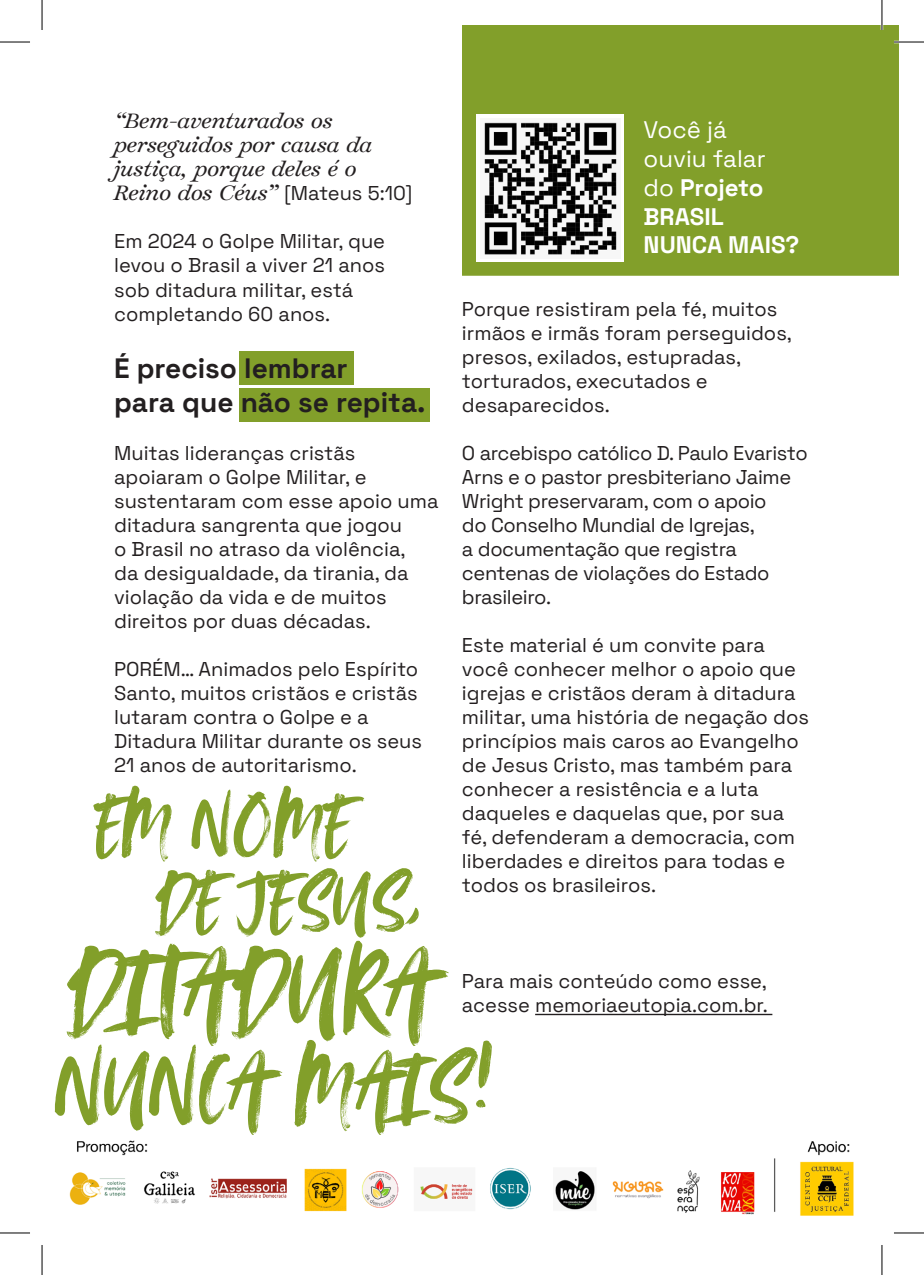
<style>
.page{position:relative;width:924px;height:1275px;background:#fff}
.page>*{position:absolute;margin:0;border:0;box-sizing:border-box;transform-origin:0 0}
.t1{font:300 28px "Space Grotesk";color:#231f20}
.t2{font:300 24px/28.8px "Space Grotesk";color:#fff}
.t3{font:300 20px/24px "Space Grotesk";color:#231f20}
.t4{font:300 20px/24px "Space Grotesk";letter-spacing:-.02em;color:#231f20}
.t5{font:italic 20px/24px "Temeraire";letter-spacing:-.005em;color:#231f20}
.s1{font-family:"Space Grotesk";font-weight:300;font-style:normal}
</style>
<div class="page">
<img style="left:69px;top:1140px;width:785px;height:76px">
<div style="left:463px;top:26px;width:434px;height:249px;background:#829f2a"></div>
<div style="left:462px;top:25px;width:436px;height:251px;border:2px solid #829f2a"></div>
<div style="left:239px;top:352px;width:115px;height:33px;background:#829f2a"></div>
<div style="left:239px;top:388px;width:190px;height:33px;background:#829f2a"></div>
<hr style="left:535px;top:1013px;width:237px;height:2px;background:#231f20">
<div style="left:476px;top:115px;width:147px;height:147px;background:#f7f7f7"></div>
<svg style="left:55px;top:868px;width:436px;height:267px"></svg>
<svg style="left:93px;top:785px;width:271px;height:77px"></svg>
<img style="left:484px;top:122px;width:133px;height:133px">
<hr style="left:893px;top:41px;width:30px;height:2px;background:#fff">
<hr style="left:880px;top:0;width:2px;height:30px;background:#fff">
<hr style="left:0;top:42px;width:30px;height:1px;background:#000">
<hr style="left:893px;top:42px;width:30px;height:1px;background:#000">
<hr style="left:0;top:1232px;width:30px;height:1px;background:#000">
<hr style="left:893px;top:1232px;width:30px;height:1px;background:#000">
<hr style="left:42px;top:0;width:1px;height:30px;background:#000">
<hr style="left:42px;top:1245px;width:1px;height:30px;background:#000">
<hr style="left:881px;top:0;width:1px;height:30px;background:#000">
<hr style="left:881px;top:1245px;width:1px;height:30px;background:#000">
<p class="t5" style="left:114px;top:110px;width:300px">“Bem-aventurados os perseguidos por causa da justiça, porque deles é o<br>Reino dos Céus” <span class="s1">[Mateus 5:10]</span></p>
<p class="t3" style="left:114px;top:228px;width:272px">Em 2024 o Golpe Militar, que levou o Brasil a viver 21 anos sob ditadura militar, está completando 60 anos.</p>
<p class="t1" style="left:114px;top:348px;width:235px">É preciso lembrar</p>
<p class="t1" style="left:114px;top:381px;width:313px">para que não se repita.</p>
<p class="t3" style="left:114px;top:440px;width:326px">Muitas lideranças cristãs apoiaram o Golpe Militar, e sustentaram com esse apoio uma ditadura sangrenta que jogou<br>o Brasil no atraso da violência,<br>da desigualdade, da tirania, da violação da vida e de muitos direitos por duas décadas.</p>
<p class="t3" style="left:114px;top:656px;width:309px">PORÉM… Animados pelo Espírito<br>Santo, muitos cristãos e cristãs lutaram contra o Golpe e a<br>Ditadura Militar durante os seus<br>21 anos de autoritarismo.</p>
<p class="t2" style="left:643px;top:114px;width:85px">Você já</p>
<p class="t2" style="left:643px;top:143px;width:124px">ouviu falar</p>
<p class="t2" style="left:643px;top:172px;width:121px">do Projeto<br>BRASIL</p>
<p class="t2" style="left:643px;top:229px;width:157px">NUNCA MAIS?</p>
<p class="t3" style="left:462px;top:296px;width:331px">Porque resistiram pela fé, muitos irmãos e irmãs foram perseguidos, presos, exilados, estupradas, torturados, executados e desaparecidos.</p>
<p class="t4" style="left:462px;top:440px;width:347px">O arcebispo católico D. Paulo Evaristo<br>Arns e o pastor presbiteriano Jaime<br>Wright preservaram, com o apoio<br>do Conselho Mundial de Igrejas,<br>a documentação que registra centenas de violações do Estado brasileiro.</p>
<p class="t3" style="left:462px;top:632px;width:348px">Este material é um convite para você conhecer melhor o apoio que igrejas e cristãos deram à ditadura militar, uma história de negação dos princípios mais caros ao Evangelho de Jesus Cristo, mas também para conhecer a resistência e a luta daqueles e daquelas que, por sua fé, defenderam a democracia, com liberdades e direitos para todas e todos os brasileiros.</p>
<p class="t3" style="left:462px;top:968px;width:307px">Para mais conteúdo como esse, acesse memoriaeutopia.com.br.</p>
</div>
